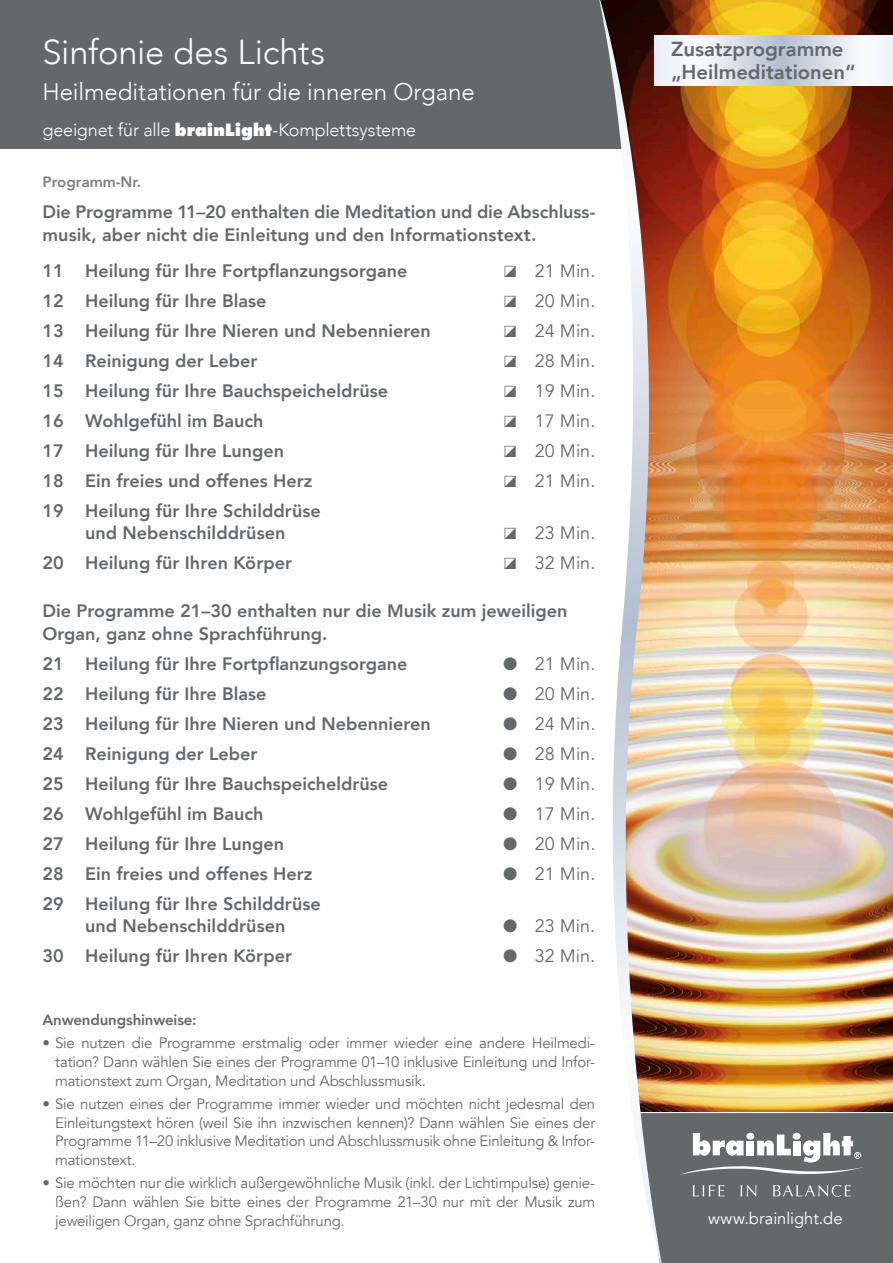
<style>
.page{position:relative;width:893px;height:1263px;background:#fff}
.page>*{position:absolute;margin:0;border:0;box-sizing:border-box;transform-origin:0 0}
.t1{font:300 34.5px "Avenir";letter-spacing:-.005em;color:#fff}
.t2{font:300 24px "Avenir";letter-spacing:-.005em;color:#fff}
.t3{font:800 20.25px/22.5px "Avenir";color:#65686b}
.t4{font:800 18px/22.5px "Avenir";color:#65686b}
.t5{font:18px "Avenir";color:#65686b}
.t6{font:300 18px "Avenir";letter-spacing:-.01em;color:#fff}
.t7{font:16.5px "Avenir";letter-spacing:.005em;color:#fff}
.t8{font:15px/18.8px "Avenir";letter-spacing:-.015em;color:#65686b;text-align:justify}
.t9{font:800 15px "Avenir";letter-spacing:-.01em;color:#65686b}
.t10{font:800 15px "Avenir";color:#7d7e83}
.s1{font-family:"Futura";font-weight:800;font-size:16.5px}
</style>
<div class="page">
<div style="left:0;top:0;width:893px;height:149px;background:#65686b"></div>
<img style="left:674px;top:0;width:219px;height:1112px">
<img style="left:599px;top:0;width:75px;height:1153px">
<svg style="left:639px;top:1113px;width:254px;height:150px;background:#77797c"></svg>
<svg style="left:654px;top:36px;width:239px;height:49px;background:#dfe4ed"></svg>
<h1 class="t1" style="left:43px;top:32px;width:284px">Sinfonie des Lichts</h1>
<h2 class="t2" style="left:43px;top:78px;width:434px">Heilmeditationen für die inneren Organe</h2>
<p class="t6" style="left:43px;top:119px;width:375px">geeignet für alle <span class="s1">brainLight</span>-Komplettsysteme</p>
<p class="t10" style="left:43px;top:170px;width:100px">Programm-Nr.</p>
<p class="t4" style="left:43px;top:201px;width:554px">Die Programme 11–20 enthalten die Meditation und die Abschluss&shy;musik, aber nicht die Einleitung und den Informationstext.</p>
<p class="t4" style="left:43px;top:259px;width:366px">11 Heilung für Ihre Fortpflanzungsorgane</p>
<p class="t5" style="left:503px;top:260px;width:94px">◪ 21 Min.</p>
<p class="t4" style="left:43px;top:289px;width:225px">12 Heilung für Ihre Blase</p>
<p class="t5" style="left:503px;top:290px;width:94px">◪ 20 Min.</p>
<p class="t4" style="left:43px;top:319px;width:390px">13 Heilung für Ihre Nieren und Nebennieren</p>
<p class="t5" style="left:503px;top:320px;width:94px">◪ 24 Min.</p>
<p class="t4" style="left:43px;top:349px;width:216px">14 Reinigung der Leber</p>
<p class="t5" style="left:503px;top:350px;width:94px">◪ 28 Min.</p>
<p class="t4" style="left:43px;top:379px;width:347px">15 Heilung für Ihre Bauchspeicheldrüse</p>
<p class="t5" style="left:503px;top:380px;width:94px">◪ 19 Min.</p>
<p class="t4" style="left:43px;top:409px;width:222px">16 Wohlgefühl im Bauch</p>
<p class="t5" style="left:503px;top:410px;width:94px">◪ 17 Min.</p>
<p class="t4" style="left:43px;top:439px;width:243px">17 Heilung für Ihre Lungen</p>
<p class="t5" style="left:503px;top:440px;width:94px">◪ 20 Min.</p>
<p class="t4" style="left:43px;top:469px;width:271px">18 Ein freies und offenes Herz</p>
<p class="t5" style="left:503px;top:470px;width:94px">◪ 21 Min.</p>
<p class="t4" style="left:43px;top:499px;width:280px;text-align:center">19 Heilung für Ihre Schilddrüse und Nebenschilddrüsen</p>
<p class="t5" style="left:503px;top:522px;width:94px">◪ 23 Min.</p>
<p class="t4" style="left:43px;top:552px;width:251px">20 Heilung für Ihren Körper</p>
<p class="t5" style="left:503px;top:552px;width:94px">◪ 32 Min.</p>
<p class="t4" style="left:43px;top:600px;width:527px">Die Programme 21–30 enthalten nur die Musik zum jeweiligen<br>Organ, ganz ohne Sprachführung.</p>
<p class="t4" style="left:43px;top:652px;width:366px">21 Heilung für Ihre Fortpflanzungsorgane</p>
<p class="t5" style="left:503px;top:653px;width:94px">● 21 Min.</p>
<p class="t4" style="left:43px;top:682px;width:225px">22 Heilung für Ihre Blase</p>
<p class="t5" style="left:503px;top:683px;width:94px">● 20 Min.</p>
<p class="t4" style="left:43px;top:712px;width:390px">23 Heilung für Ihre Nieren und Nebennieren</p>
<p class="t5" style="left:503px;top:713px;width:94px">● 24 Min.</p>
<p class="t4" style="left:43px;top:742px;width:216px">24 Reinigung der Leber</p>
<p class="t5" style="left:503px;top:743px;width:94px">● 28 Min.</p>
<p class="t4" style="left:43px;top:772px;width:347px">25 Heilung für Ihre Bauchspeicheldrüse</p>
<p class="t5" style="left:503px;top:773px;width:94px">● 19 Min.</p>
<p class="t4" style="left:43px;top:802px;width:222px">26 Wohlgefühl im Bauch</p>
<p class="t5" style="left:503px;top:803px;width:94px">● 17 Min.</p>
<p class="t4" style="left:43px;top:832px;width:243px">27 Heilung für Ihre Lungen</p>
<p class="t5" style="left:503px;top:833px;width:94px">● 20 Min.</p>
<p class="t4" style="left:43px;top:862px;width:271px">28 Ein freies und offenes Herz</p>
<p class="t5" style="left:503px;top:863px;width:94px">● 21 Min.</p>
<p class="t4" style="left:43px;top:892px;width:280px;text-align:center">29 Heilung für Ihre Schilddrüse und Nebenschilddrüsen</p>
<p class="t5" style="left:503px;top:915px;width:94px">● 23 Min.</p>
<p class="t4" style="left:43px;top:945px;width:251px">30 Heilung für Ihren Körper</p>
<p class="t5" style="left:503px;top:945px;width:94px">● 32 Min.</p>
<p class="t9" style="left:43px;top:1008px;width:155px">Anwendungshinweise:</p>
<p class="t8" style="left:55px;top:1034px;width:541px;text-indent:-13px">• Sie nutzen die Programme erstmalig oder immer wieder eine andere Heilmedi&shy;tation? Dann wählen Sie eines der Programme 01–10 inklusive Einleitung und Infor&shy;mationstext zum Organ, Meditation und Abschlussmusik.</p>
<p class="t8" style="left:55px;top:1094px;width:542px;text-indent:-13px">• Sie nutzen eines der Programme immer wieder und möchten nicht jedesmal den Einleitungstext hören (weil Sie ihn inzwischen kennen)? Dann wählen Sie eines der Programme 11–20 inklusive Meditation und Abschlussmusik ohne Einleitung &amp; Infor&shy;mationstext.</p>
<p class="t8" style="left:55px;top:1174px;width:542px;text-indent:-13px">• Sie möchten nur die wirklich außergewöhnliche Musik (inkl. der Lichtimpulse) genie&shy;ßen? Dann wählen Sie bitte eines der Programme 21–30 nur mit der Musik zum jeweiligen Organ, ganz ohne Sprachführung.</p>
<p class="t3" style="left:671px;top:38px;width:186px">Zusatzprogramme „Heilmeditationen“</p>
<p class="t7" style="left:708px;top:1209px;width:136px">www.brainlight.de</p>
</div>
